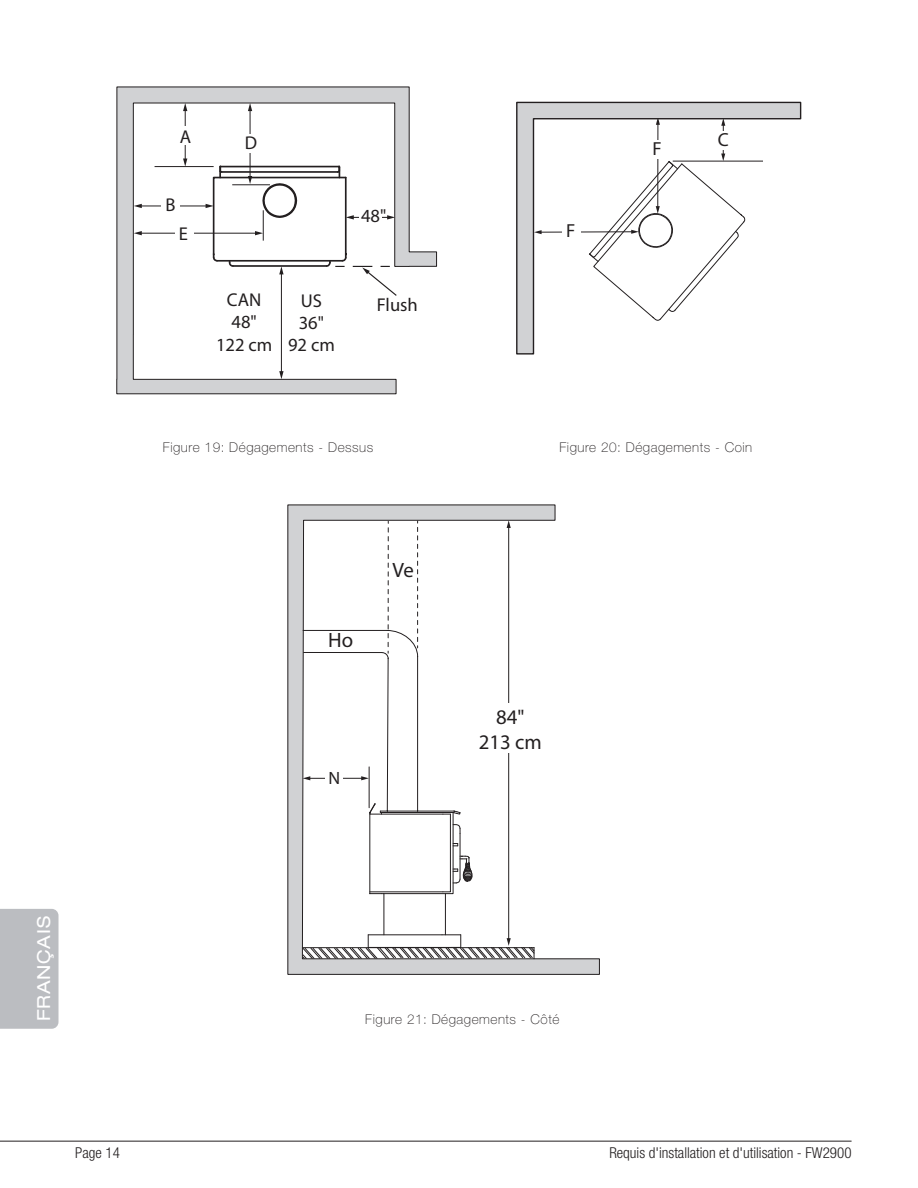
<style>
.page{position:relative;width:918px;height:1188px;background:#fff}
.page>*{position:absolute;margin:0;border:0;box-sizing:border-box;transform-origin:0 0}
.t1{font:20.85px/24.9px "Myriad Pro";color:#231f20;text-align:center}
.t2{font:18.9px "Myriad Pro";color:#231f20}
.t3{font:18.6px/22.4px "Myriad Pro";color:#231f20;text-align:center}
.t4{font:expanded 18px "Helvetica Neue LT Std";letter-spacing:.04em;color:#fff}
.t5{font:17.85px "Myriad Pro";color:#231f20}
.t6{font:300 condensed 15px "Helvetica Neue LT Std";color:#231f20}
.t7{font:100 13.5px "Helvetica Neue LT Std";letter-spacing:.04em;color:#231f20}
</style>
<div class="page">
<hr style="left:0;top:1141px;width:852px;height:1px;background:#231f20">
<div style="left:0;top:909px;width:59px;height:120px;background:#bbbdc1"></div>
<svg style="left:116px;top:86px;width:321px;height:309px"></svg>
<svg style="left:206px;top:164px;width:192px;height:133px"></svg>
<div style="left:360px;top:206px;width:22px;height:22px;background:#fff"></div>
<svg style="left:516px;top:101px;width:286px;height:254px"></svg>
<hr style="left:673px;top:161px;width:90px;height:1px;background:#231f20">
<svg style="left:287px;top:504px;width:313px;height:471px"></svg>
<hr style="left:508px;top:527px;width:1px;height:413px;background:#231f20">
<svg style="left:507px;top:520px;width:4px;height:8px"></svg>
<svg style="left:302px;top:934px;width:233px;height:26px"></svg>
<div style="left:475px;top:703px;width:70px;height:50px;background:#fff"></div>
<hr style="left:303px;top:630px;width:84px;height:1px;background:#231f20">
<hr style="left:303px;top:652px;width:79px;height:1px;background:#231f20">
<hr style="left:309px;top:778px;width:54px;height:1px;background:#231f20">
<svg style="left:303px;top:776px;width:7px;height:4px"></svg>
<svg style="left:361px;top:521px;width:112px;height:373px"></svg>
<div style="left:325px;top:769px;width:17px;height:17px;background:#fff"></div>
<hr style="left:369px;top:767px;width:1px;height:41px;background:#231f20">
<h3 class="t3" style="left:180px;top:125px;width:13px">A</h3>
<h3 class="t3" style="left:165px;top:193px;width:12px">B</h3>
<h3 class="t3" style="left:179px;top:222px;width:11px">E</h3>
<h3 class="t3" style="left:245px;top:131px;width:14px">D</h3>
<h3 class="t3" style="left:216px;top:288px;width:58px">CAN<br>48"<br>122 cm</h3>
<h3 class="t3" style="left:288px;top:289px;width:48px">US<br>36"<br>92 cm</h3>
<h3 class="t3" style="left:361px;top:204px;width:27px">48"</h3>
<h3 class="t3" style="left:377px;top:294px;width:43px">Flush</h3>
<h2 class="t2" style="left:566px;top:219px;width:11px">F</h2>
<h2 class="t2" style="left:652px;top:137px;width:11px">F</h2>
<h2 class="t2" style="left:718px;top:128px;width:12px">C</h2>
<p class="t7" style="left:163px;top:439px;width:212px">Figure 19: Dégagements - Dessus</p>
<p class="t7" style="left:559px;top:439px;width:194px">Figure 20: Dégagements - Coin</p>
<h1 class="t1" style="left:328px;top:628px;width:26px">Ho</h1>
<h1 class="t1" style="left:392px;top:557px;width:23px">Ve</h1>
<h3 class="t5" style="left:329px;top:767px;width:13px">N</h3>
<h1 class="t1" style="left:479px;top:704px;width:65px">84"<br>213 cm</h1>
<h3 class="t4" style="left:33px;top:1021px;width:106px;rotate:-90deg">FRANÇAIS</h3>
<p class="t7" style="left:365px;top:1011px;width:196px">Figure 21: Dégagements - Côté</p>
<p class="t6" style="left:75px;top:1144px;width:46px">Page 14</p>
<p class="t6" style="left:609px;top:1144px;width:244px">Requis d'installation et d'utilisation - FW2900</p>
</div>
